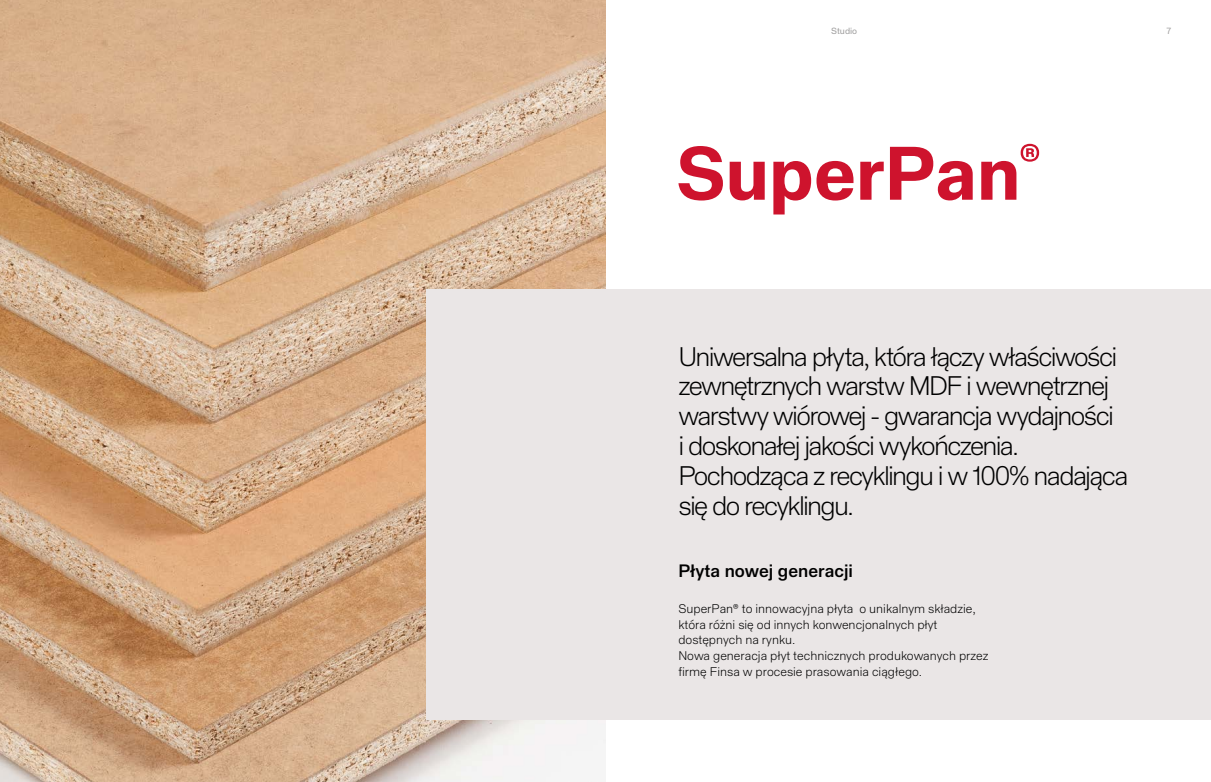
<style>
.page{position:relative;width:1211px;height:782px;background:#fff}
.page>*{position:absolute;margin:0;border:0;box-sizing:border-box;transform-origin:0 0}
.t1{font:300 26.25px/29.8px "Staff Grotesk";letter-spacing:-.065em;color:#000}
.t2{font:500 17.5px "Staff Grotesk";color:#000}
.t3{font:300 12.25px/15.8px "Staff Grotesk";color:#000}
.t4{font:8.75px "Staff Grotesk";color:#9e9d9d}
</style>
<div class="page">
<img style="left:0;top:0;width:605px;height:781px">
<div style="left:427px;top:289px;width:783px;height:430px;background:#eae6e6"></div>
<svg style="left:678px;top:146px;width:45px;height:54px"></svg>
<svg style="left:729px;top:162px;width:35px;height:38px"></svg>
<svg style="left:773px;top:161px;width:80px;height:53px"></svg>
<svg style="left:860px;top:162px;width:23px;height:38px"></svg>
<svg style="left:890px;top:147px;width:82px;height:53px"></svg>
<svg style="left:981px;top:144px;width:58px;height:56px"></svg>
<p class="t4" style="left:831px;top:25px;width:27px">Studio</p>
<p class="t4" style="left:1166px;top:25px;width:6px">7</p>
<h1 class="t1" style="left:678px;top:341px;width:451px">Uniwersalna płyta, która łączy właściwości zewnętrznych warstw MDF i wewnętrznej warstwy wiórowej - gwarancja wydajności<br>i doskonałej jakości wykończenia.<br>Pochodząca z recyklingu i w 100% nadająca się do recyklingu.</h1>
<h2 class="t2" style="left:678px;top:560px;width:176px">Płyta nowej generacji</h2>
<p class="t3" style="left:678px;top:600px;width:311px">SuperPan® to innowacyjna płyta o unikalnym składzie, która różni się od innych konwencjonalnych płyt dostępnych na rynku.<br>Nowa generacja płyt technicznych produkowanych przez firmę Finsa w procesie prasowania ciągłego.</p>
</div>
